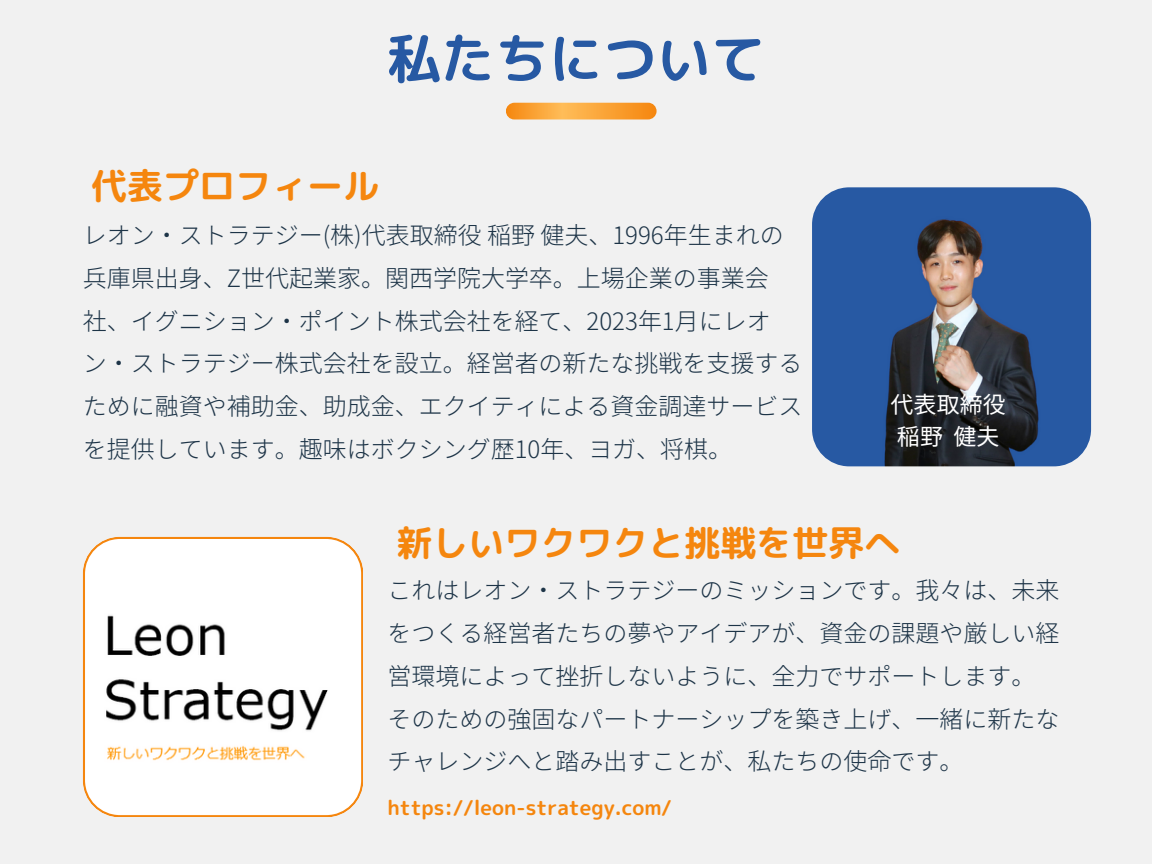
<style>
.page{position:relative;width:1152px;height:864px;background:#f1f1f1}
.page>*{position:absolute;margin:0;border:0;box-sizing:border-box;transform-origin:0 0}
.t1{font:54px "rounded mplus 1 p bold";color:#2759a3}
.t2{font:36px "rounded mplus 1 p bold";color:#f5860e}
.t3{font:300 24px/42.8px "Noto Sans JP";color:#1d3447}
.t4{font:22.95px "Noto Sans JP";color:#fff}
.t5{font:20.4px "rounded mplus 1 p bold";color:#f5860e}
</style>
<div class="page">
<svg style="left:506px;top:103px;width:151px;height:16px;background:#faa235"></svg>
<img style="left:812px;top:187px;width:279px;height:279px;border-radius:37px">
<svg style="left:83px;top:537px;width:280px;height:280px"></svg>
<p class="t1" style="left:387px;top:20px;width:380px">私たちについて</p>
<p class="t2" style="left:91px;top:160px;width:290px">代表プロフィール</p>
<p class="t3" style="left:83px;top:213px;width:721px">レオン・ストラテジー(株)代表取締役稲野健夫、1996年生まれの兵庫県出身、Z世代起業家。関西学院大学卒。上場企業の事業会<br>社、イグニション・ポイント株式会社を経て、2023年1月にレオ<br>ン・ストラテジー株式会社を設立。経営者の新たな挑戦を支援するために融資や補助金、助成金、エクイティによる資金調達サービスを提供しています。趣味はボクシング歴10年、ヨガ、将棋。</p>
<p class="t4" style="left:891px;top:386px;width:117px">代表取締役</p>
<p class="t4" style="left:897px;top:418px;width:104px">稲野健夫</p>
<p class="t2" style="left:397px;top:517px;width:506px">新しいワクワクと挑戦を世界へ</p>
<p class="t3" style="left:388px;top:568px;width:673px;text-align:justify">これはレオン・ストラテジーのミッションです。我々は、未来をつくる経営者たちの夢やアイデアが、資金の課題や厳しい経営環境によって挫折しないように、全力でサポートします。</p>
<p class="t3" style="left:388px;top:696px;width:673px">そのための強固なパートナーシップを築き上げ、一緒に新たなチャレンジへと踏み出すことが、私たちの使命です。</p>
<p class="t5" style="left:388px;top:793px;width:286px">https://leon-strategy.com/</p>
</div>
